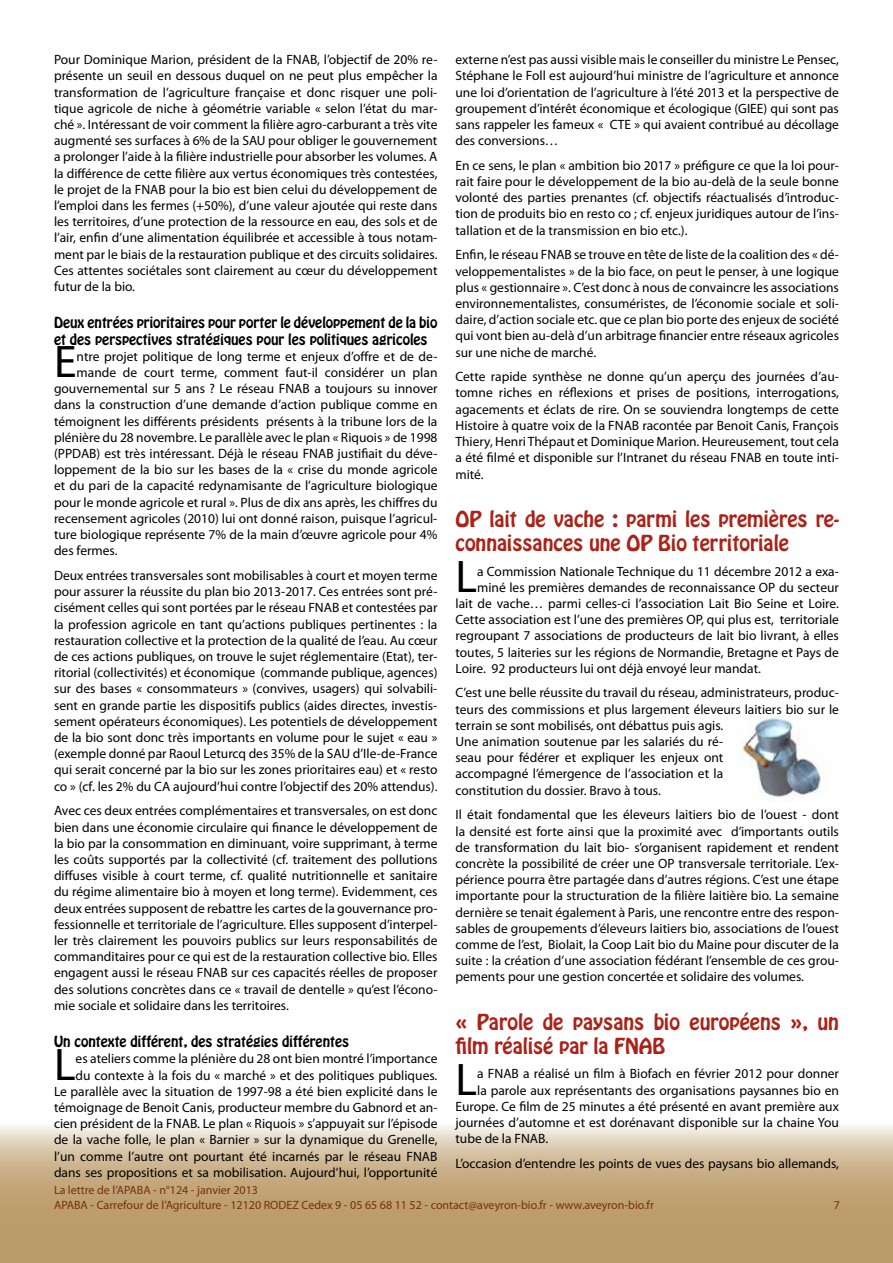
<style>
.page{position:relative;width:893px;height:1263px;background:#fff}
.page>*{position:absolute;margin:0;border:0;box-sizing:border-box;transform-origin:0 0}
.t1{font:45.9px "Myriad Pro";color:#000}
.t2{font:19.5px/23.4px "Hobo Std";color:#ab2318}
.t3{font:13.5px/16.2px "Myriad Pro";color:#000;text-align:justify}
.t4{font:13.5px/16.2px "Hobo Std";color:#000}
.t5{font:12px/14.4px "Myriad Pro";color:#743012}
</style>
<div class="page">
<svg style="left:0;top:1126px;width:893px;height:137px;background:#c8ae86"></svg>
<img style="left:740px;top:715px;width:81px;height:84px">
<p class="t3" style="left:54px;top:51px;width:385px">Pour Dominique Marion, président de la FNAB, l’objectif de 20% re&shy;présente un seuil en dessous duquel on ne peut plus empêcher la transformation de l’agriculture française et donc risquer une poli&shy;tique agricole de niche à géométrie variable « selon l’état du mar&shy;ché ». Intéressant de voir comment la filière agro-carburant a très vite augmenté ses surfaces à 6% de la SAU pour obliger le gouvernement a prolonger l’aide à la filière industrielle pour absorber les volumes. A la différence de cette filière aux vertus économiques très contestées, le projet de la FNAB pour la bio est bien celui du développement de l’emploi dans les fermes (+50%), d’une valeur ajoutée qui reste dans les territoires, d’une protection de la ressource en eau, des sols et de l’air, enfin d’une alimentation équilibrée et accessible à tous notam&shy;ment par le biais de la restauration publique et des circuits solidaires.<br>Ces attentes sociétales sont clairement au cœur du développement futur de la bio.</p>
<p class="t4" style="left:54px;top:315px;width:385px">Deux entrées prioritaires pour porter le développement de la bio et des perspectives stratégiques pour les politiques agricoles</p>
<h1 class="t1" style="left:54px;top:333px;width:24px">E</h1>
<p class="t3" style="left:77px;top:348px;width:362px">ntre projet politique de long terme et enjeux d’offre et de de-</p>
<p class="t3" style="left:77px;top:364px;width:362px">mande de court terme, comment faut-il considérer un plan</p>
<p class="t3" style="left:54px;top:380px;width:385px">gouvernemental sur 5 ans ? Le réseau FNAB a toujours su innover</p>
<p class="t3" style="left:54px;top:397px;width:385px">dans la construction d’une demande d’action publique comme en</p>
<p class="t3" style="left:54px;top:413px;width:385px">témoignent les différents présidents présents à la tribune lors de la</p>
<p class="t3" style="left:54px;top:429px;width:385px">plénière du 28 novembre. Le parallèle avec le plan « Riquois » de 1998</p>
<p class="t3" style="left:54px;top:445px;width:385px">(PPDAB) est très intéressant. Déjà le réseau FNAB justifiait du déve-</p>
<p class="t3" style="left:54px;top:461px;width:385px">loppement de la bio sur les bases de la « crise du monde agricole</p>
<p class="t3" style="left:54px;top:478px;width:385px">et du pari de la capacité redynamisante de l’agriculture biologique</p>
<p class="t3" style="left:54px;top:494px;width:385px">pour le monde agricole et rural ». Plus de dix ans après, les chiffres du</p>
<p class="t3" style="left:54px;top:510px;width:385px">recensement agricoles (2010) lui ont donné raison, puisque l’agricul-</p>
<p class="t3" style="left:54px;top:526px;width:385px">ture biologique représente 7% de la main d’œuvre agricole pour 4%</p>
<p class="t3" style="left:54px;top:542px;width:65px">des fermes.</p>
<p class="t3" style="left:54px;top:567px;width:385px">Deux entrées transversales sont mobilisables à court et moyen terme pour assurer la réussite du plan bio 2013-2017. Ces entrées sont pré&shy;cisément celles qui sont portées par le réseau FNAB et contestées par la profession agricole en tant qu’actions publiques pertinentes : la restauration collective et la protection de la qualité de l’eau. Au cœur de ces actions publiques, on trouve le sujet réglementaire (Etat), ter&shy;ritorial (collectivités) et économique (commande publique, agences) sur des bases « consommateurs » (convives, usagers) qui solvabili&shy;sent en grande partie les dispositifs publics (aides directes, investis&shy;sement opérateurs économiques). Les potentiels de développement de la bio sont donc très importants en volume pour le sujet « eau » (exemple donné par Raoul Leturcq des 35% de la SAU d’Ile-de-France qui serait concerné par la bio sur les zones prioritaires eau) et « resto co » (cf. les 2% du CA aujourd’hui contre l’objectif des 20% attendus).</p>
<p class="t3" style="left:54px;top:802px;width:385px">Avec ces deux entrées complémentaires et transversales, on est donc bien dans une économie circulaire qui finance le développement de la bio par la consommation en diminuant, voire supprimant, à terme les coûts supportés par la collectivité (cf. traitement des pollutions diffuses visible à court terme, cf. qualité nutritionnelle et sanitaire du régime alimentaire bio à moyen et long terme). Evidemment, ces deux entrées supposent de rebattre les cartes de la gouvernance pro&shy;fessionnelle et territoriale de l’agriculture. Elles supposent d’interpel&shy;ler très clairement les pouvoirs publics sur leurs responsabilités de commanditaires pour ce qui est de la restauration collective bio. Elles engagent aussi le réseau FNAB sur ces capacités réelles de proposer des solutions concrètes dans ce « travail de dentelle » qu’est l’écono&shy;mie sociale et solidaire dans les territoires.</p>
<p class="t4" style="left:54px;top:1034px;width:297px">Un contexte différent, des stratégies différentes</p>
<h1 class="t1" style="left:54px;top:1036px;width:23px">L</h1>
<p class="t3" style="left:54px;top:1050px;width:385px;text-align:right">es ateliers comme la plénière du 28 ont bien montré l’importance<br>du contexte à la fois du « marché » et des politiques publiques.<br>Le parallèle avec la situation de 1997-98 a été bien explicité dans le témoignage de Benoit Canis, producteur membre du Gabnord et an&shy;cien président de la FNAB. Le plan « Riquois » s’appuyait sur l’épisode de la vache folle, le plan « Barnier » sur la dynamique du Grenelle, l’un comme l’autre ont pourtant été incarnés par le réseau FNAB dans ses propositions et sa mobilisation. Aujourd’hui, l’opportunité</p>
<p class="t3" style="left:455px;top:51px;width:385px">externe n’est pas aussi visible mais le conseiller du ministre Le Pensec, Stéphane le Foll est aujourd’hui ministre de l’agriculture et annonce une loi d’orientation de l’agriculture à l’été 2013 et la perspective de groupement d’intérêt économique et écologique (GIEE) qui sont pas sans rappeler les fameux « CTE » qui avaient contribué au décollage des conversions…</p>
<p class="t3" style="left:455px;top:157px;width:385px">En ce sens, le plan « ambition bio 2017 » préfigure ce que la loi pour&shy;rait faire pour le développement de la bio au-delà de la seule bonne volonté des parties prenantes (cf. objectifs réactualisés d’introduc&shy;tion de produits bio en resto co ; cf. enjeux juridiques autour de l’ins&shy;tallation et de la transmission en bio etc.).</p>
<p class="t3" style="left:455px;top:247px;width:385px">Enfin, le réseau FNAB se trouve en tête de liste de la coalition des « dé&shy;veloppementalistes » de la bio face, on peut le penser, à une logique plus « gestionnaire ». C’est donc à nous de convaincre les associations environnementalistes, consuméristes, de l’économie sociale et soli&shy;daire, d’action sociale etc. que ce plan bio porte des enjeux de société qui vont bien au-delà d’un arbitrage financier entre réseaux agricoles sur une niche de marché.</p>
<p class="t3" style="left:455px;top:368px;width:385px">Cette rapide synthèse ne donne qu’un aperçu des journées d’au&shy;tomne riches en réflexions et prises de positions, interrogations, agacements et éclats de rire. On se souviendra longtemps de cette Histoire à quatre voix de la FNAB racontée par Benoit Canis, François Thiery, Henri Thépaut et Dominique Marion. Heureusement, tout cela a été filmé et disponible sur l’Intranet du réseau FNAB en toute inti&shy;mité.</p>
<h2 class="t2" style="left:455px;top:508px;width:385px">OP lait de vache : parmi les premières re&shy;connaissances une OP Bio territoriale</h2>
<h1 class="t1" style="left:455px;top:548px;width:23px">L</h1>
<p class="t3" style="left:477px;top:563px;width:363px">a Commission Nationale Technique du 11 décembre 2012 a exa-</p>
<p class="t3" style="left:477px;top:579px;width:363px">miné les premières demandes de reconnaissance OP du secteur</p>
<p class="t3" style="left:455px;top:595px;width:385px">lait de vache… parmi celles-ci l’association Lait Bio Seine et Loire.</p>
<p class="t3" style="left:455px;top:611px;width:385px">Cette association est l’une des premières OP, qui plus est, territoriale</p>
<p class="t3" style="left:455px;top:627px;width:385px">regroupant 7 associations de producteurs de lait bio livrant, à elles</p>
<p class="t3" style="left:455px;top:644px;width:385px">toutes, 5 laiteries sur les régions de Normandie, Bretagne et Pays de</p>
<p class="t3" style="left:455px;top:660px;width:307px">Loire. 92 producteurs lui ont déjà envoyé leur mandat.</p>
<p class="t3" style="left:455px;top:685px;width:385px;text-align:left">C’est une belle réussite du travail du réseau, administrateurs, produc&shy;teurs des commissions et plus largement éleveurs laitiers bio sur le terrain se sont mobilisés, ont débattus puis agis.<br>Une animation soutenue par les salariés du ré-<br>seau pour fédérer et expliquer les enjeux ont<br>accompagné l’émergence de l’association et la<br>constitution du dossier. Bravo à tous.</p>
<p class="t3" style="left:455px;top:806px;width:385px">Il était fondamental que les éleveurs laitiers bio de l’ouest - dont la densité est forte ainsi que la proximité avec d’importants outils de transformation du lait bio- s’organisent rapidement et rendent concrète la possibilité de créer une OP transversale territoriale. L’ex&shy;périence pourra être partagée dans d’autres régions. C’est une étape importante pour la structuration de la filière laitière bio. La semaine dernière se tenait également à Paris, une rencontre entre des respon&shy;sables de groupements d’éleveurs laitiers bio, associations de l’ouest comme de l’est, Biolait, la Coop Lait bio du Maine pour discuter de la suite : la création d’une association fédérant l’ensemble de ces grou&shy;pements pour une gestion concertée et solidaire des volumes.</p>
<h2 class="t2" style="left:455px;top:1011px;width:385px">« Parole de paysans bio européens », un film réalisé par la FNAB</h2>
<h1 class="t1" style="left:455px;top:1051px;width:23px">L</h1>
<p class="t3" style="left:477px;top:1065px;width:363px">a FNAB a réalisé un film à Biofach en février 2012 pour donner</p>
<p class="t3" style="left:477px;top:1082px;width:363px">la parole aux représentants des organisations paysannes bio en</p>
<p class="t3" style="left:455px;top:1098px;width:385px">Europe. Ce film de 25 minutes a été présenté en avant première aux</p>
<p class="t3" style="left:455px;top:1114px;width:385px">journées d’automne et est dorénavant disponible sur la chaine You</p>
<p class="t3" style="left:455px;top:1130px;width:94px">tube de la FNAB.</p>
<p class="t3" style="left:455px;top:1155px;width:385px">L’occasion d’entendre les points de vues des paysans bio allemands,</p>
<p class="t5" style="left:54px;top:1183px;width:602px">La lettre de l’APABA - n°124 - janvier 2013<br>APABA - Carrefour de l’Agriculture - 12120 RODEZ Cedex 9 - 05 65 68 11 52 - contact@aveyron-bio.fr - www.aveyron-bio.fr</p>
<p class="t5" style="left:834px;top:1197px;width:8px">7</p>
</div>
